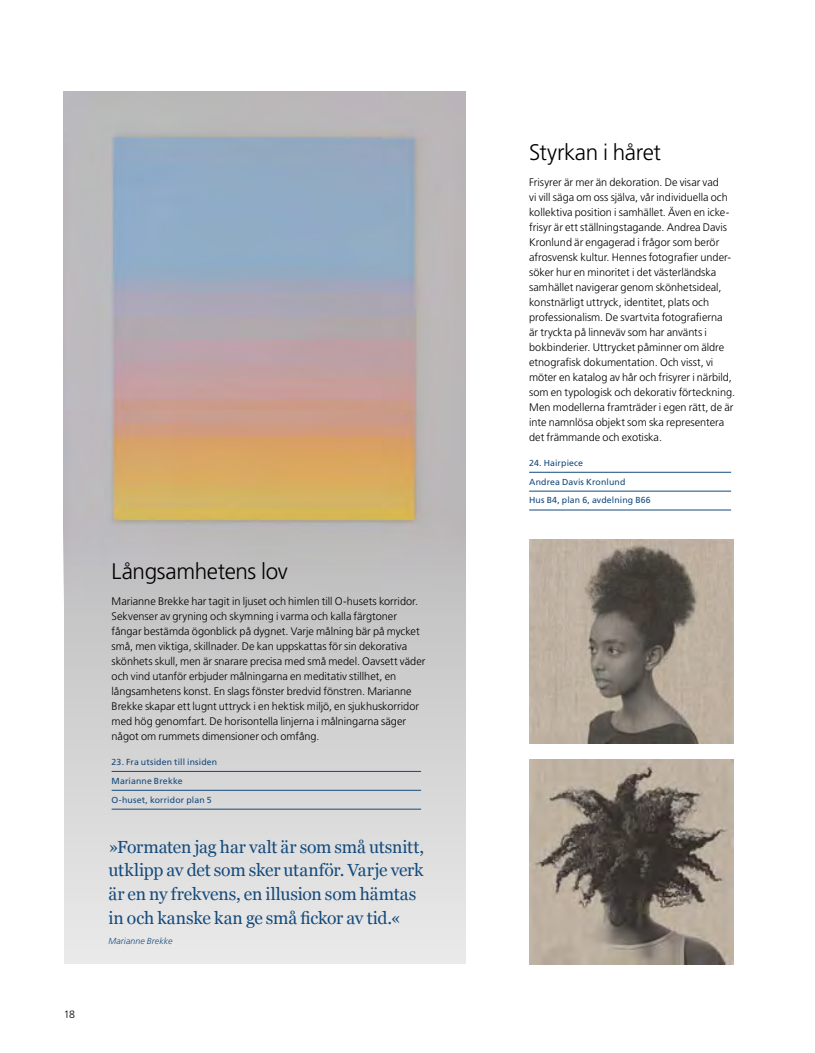
<style>
.page{position:relative;width:815px;height:1053px;background:#fff}
.page>*{position:absolute;margin:0;border:0;box-sizing:border-box;transform-origin:0 0}
.t1{font:300 22.5px "Frutiger SLLOTF";letter-spacing:-.02em;color:#000}
.Citat{font:17.5px/23.8px "Georgia";letter-spacing:-.01em;color:#144a7b}
.t2{font:300 11px/15px "Frutiger SLLOTF";color:#000}
.t3{font:300 10.62px "Frutiger SLLOTF";color:#000}
.P_Fakta{font:8.75px "Frutiger SLLOTF";letter-spacing:.015em;color:#144a7b}
.Byline_citat{font:italic 300 8.75px "Frutiger SLLOTF";letter-spacing:.015em;color:#144a7b}
</style>
<div class="page">
<img style="left:64px;top:91px;width:401px;height:428px">
<div style="left:64px;top:519px;width:401px;height:445px;background:linear-gradient(to bottom,#bababb,#e9eaeb)"></div>
<hr style="left:529px;top:472px;width:202px;height:1px;background:#144a7b">
<hr style="left:529px;top:491px;width:202px;height:1px;background:#144a7b">
<hr style="left:529px;top:509px;width:202px;height:1px;background:#144a7b">
<hr style="left:112px;top:771px;width:309px;height:1px;background:#144a7b">
<hr style="left:112px;top:790px;width:309px;height:1px;background:#144a7b">
<hr style="left:112px;top:808px;width:309px;height:1px;background:#144a7b">
<img style="left:529px;top:539px;width:204px;height:204px">
<img style="left:529px;top:760px;width:204px;height:204px">
<p class="t3" style="left:64px;top:1008px;width:13px">18</p>
<h1 class="t1" style="left:112px;top:558px;width:178px">Långsamhetens lov</h1>
<p class="t2" style="left:112px;top:593px;width:315px">Marianne Brekke har tagit in ljuset och himlen till O-husets korridor.<br>Sekvenser av gryning och skymning i varma och kalla färgtoner fångar bestämda ögonblick på dygnet. Varje målning bär på mycket små, men viktiga, skillnader. De kan uppskattas för sin dekorativa skönhets skull, men är snarare precisa med små medel. Oavsett väder och vind utanför erbjuder målningarna en meditativ stillhet, en långsamhetens konst. En slags fönster bredvid fönstren. Marianne Brekke skapar ett lugnt uttryck i en hektisk miljö, en sjukhuskorridor med hög genomfart. De horisontella linjerna i målningarna säger något om rummets dimensioner och omfång.</p>
<p class="P_Fakta" style="left:112px;top:756px;width:107px">23. Fra utsiden till insiden</p>
<p class="P_Fakta" style="left:112px;top:775px;width:73px">Marianne Brekke</p>
<p class="P_Fakta" style="left:112px;top:794px;width:102px">O-huset, korridor plan 5</p>
<p class="Citat" style="left:108px;top:834px;width:317px">»Formaten jag har valt är som små utsnitt, utklipp av det som sker utanför. Varje verk är en ny frekvens, en illusion som hämtas in och kanske kan ge små fickor av tid.«</p>
<p class="Byline_citat" style="left:108px;top:935px;width:66px">Marianne Brekke</p>
<h1 class="t1" style="left:529px;top:139px;width:133px">Styrkan i håret</h1>
<p class="t2" style="left:529px;top:174px;width:207px">Frisyrer är mer än dekoration. De visar vad<br>vi vill säga om oss själva, vår individuella och kollektiva position i samhället. Även en icke&shy;frisyr är ett ställningstagande. Andrea Davis Kronlund är engagerad i frågor som berör afrosvensk kultur. Hennes fotografier under&shy;söker hur en minoritet i det västerländska samhället navigerar genom skönhetsideal, konstnärligt uttryck, identitet, plats och professionalism. De svartvita fotografierna<br>är tryckta på linneväv som har använts i bokbinderier. Uttrycket påminner om äldre etnografisk dokumentation. Och visst, vi möter en katalog av hår och frisyrer i närbild, som en typologisk och dekorativ förteckning.<br>Men modellerna framträder i egen rätt, de är inte namnlösa objekt som ska representera det främmande och exotiska.</p>
<p class="P_Fakta" style="left:529px;top:457px;width:55px">24. Hairpiece</p>
<p class="P_Fakta" style="left:529px;top:476px;width:98px">Andrea Davis Kronlund</p>
<p class="P_Fakta" style="left:529px;top:495px;width:123px">Hus B4, plan 6, avdelning B66</p>
</div>
